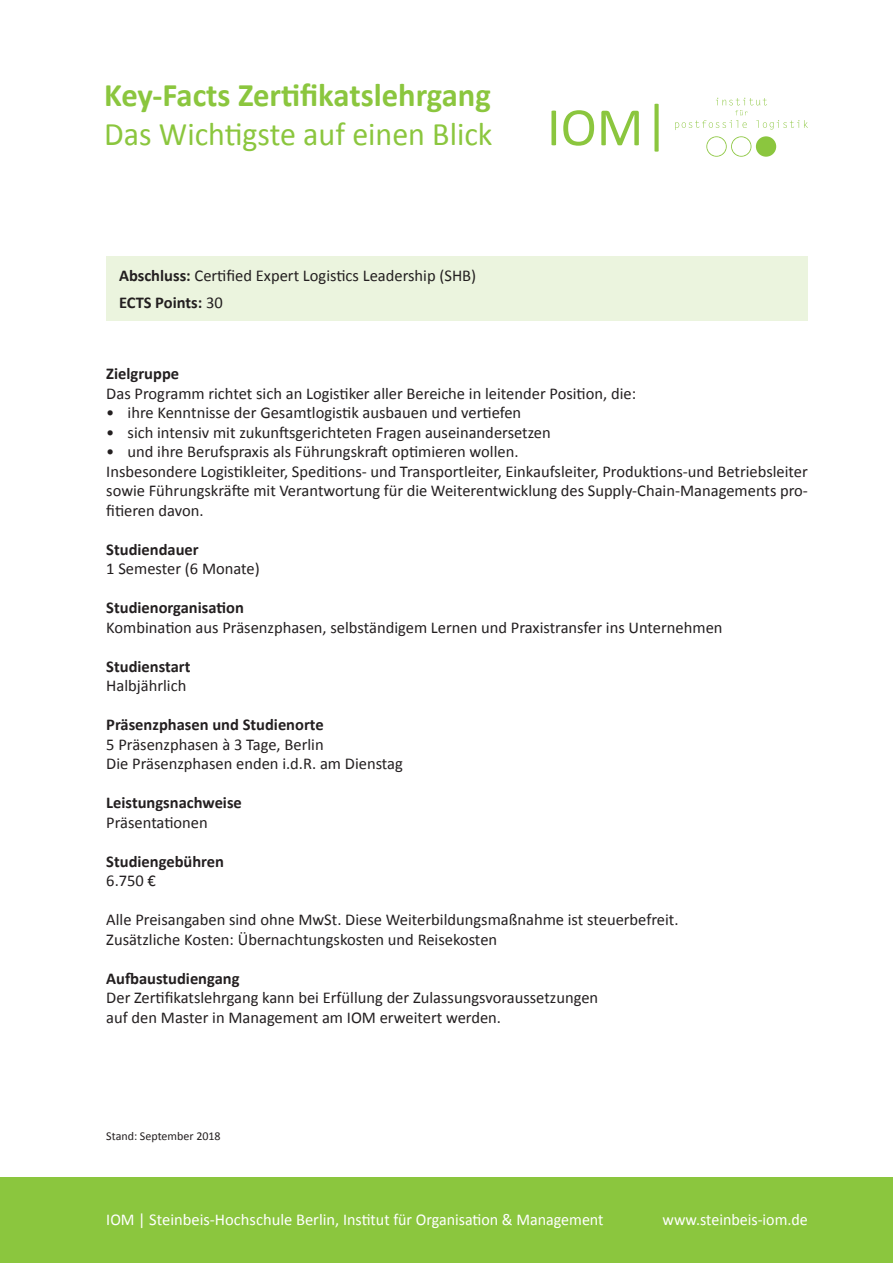
<style>
.page{position:relative;width:893px;height:1263px;background:#fff}
.page>*{position:absolute;margin:0;border:0;box-sizing:border-box;transform-origin:0 0}
.t1{font:54.6px "Calibri";color:#8bc63e}
.t2{font:700 33px "Calibri";color:#8bc63e}
.t3{font:33px "Calibri";color:#8bc63e}
.t4{font:16.5px/19.5px "Calibri";color:#231f20}
.t5{font:700 16.5px/19.5px "Calibri";color:#231f20}
.t6{font:16.5px "Calibri";color:#fff}
.t7{font:12px "Calibri";color:#231f20}
.s1{font-weight:700}
.s2{font-weight:400}
</style>
<div class="page">
<div style="left:0;top:1177px;width:893px;height:86px;background:#8bc63e"></div>
<svg style="left:675px;top:98px;width:133px;height:32px"></svg>
<svg style="left:706px;top:136px;width:45px;height:21px"></svg>
<div style="left:756px;top:136px;width:20px;height:21px;background:#8bc63e;border-radius:50%"></div>
<div style="left:106px;top:256px;width:702px;height:65px;background:#ebf4de"></div>
<p class="t2" style="left:104px;top:74px;width:388px">Key-Facts Zertifikatslehrgang</p>
<p class="t3" style="left:104px;top:113px;width:390px">Das Wichtigste auf einen Blick</p>
<p class="t4" style="left:119px;top:266px;width:359px"><span class="s1">Abschluss:</span> Certified Expert Logistics Leadership (SHB)</p>
<p class="t5" style="left:119px;top:293px;width:105px">ECTS Points: <span class="s2">30</span></p>
<h1 class="t1" style="left:547px;top:93px;width:124px">IOM|</h1>
<p class="t5" style="left:106px;top:364px;width:74px">Zielgruppe</p>
<p class="t4" style="left:106px;top:384px;width:531px">Das Programm richtet sich an Logistiker aller Bereiche in leitender Position, die:</p>
<p class="t4" style="left:106px;top:403px;width:416px">• ihre Kenntnisse der Gesamtlogistik ausbauen und vertiefen</p>
<p class="t4" style="left:106px;top:423px;width:446px">• sich intensiv mit zukunftsgerichteten Fragen auseinandersetzen</p>
<p class="t4" style="left:106px;top:442px;width:414px">• und ihre Berufspraxis als Führungskraft optimieren wollen.</p>
<p class="t4" style="left:106px;top:462px;width:703px;text-align:justify">Insbesondere Logistikleiter, Speditions- und Transportleiter, Einkaufsleiter, Produktions-und Betriebsleiter sowie Führungskräfte mit Verantwortung für die Weiterentwicklung des Supply-Chain-Managements pro&shy;fitieren davon.</p>
<p class="t4" style="left:106px;top:540px;width:155px"><span class="s1">Studiendauer<br></span>1 Semester (6 Monate)</p>
<p class="t4" style="left:106px;top:598px;width:618px"><span class="s1">Studienorganisation<br></span>Kombination aus Präsenzphasen, selbständigem Lernen und Praxistransfer ins Unternehmen</p>
<p class="t5" style="left:106px;top:657px;width:86px">Studienstart<br><span class="s2">Halbjährlich</span></p>
<p class="t5" style="left:106px;top:715px;width:219px">Präsenzphasen und Studienorte</p>
<p class="t4" style="left:106px;top:735px;width:298px">5 Präsenzphasen à 3 Tage, Berlin<br>Die Präsenzphasen enden i.d.R. am Dienstag</p>
<p class="t5" style="left:106px;top:793px;width:137px">Leistungsnachweise<br><span class="s2">Präsentationen</span></p>
<p class="t5" style="left:106px;top:852px;width:119px">Studiengebühren</p>
<p class="t4" style="left:106px;top:871px;width:51px">6.750 €</p>
<p class="t4" style="left:106px;top:910px;width:574px">Alle Preisangaben sind ohne MwSt. Diese Weiterbildungsmaßnahme ist steuerbefreit.</p>
<p class="t4" style="left:106px;top:930px;width:392px">Zusätzliche Kosten: Übernachtungskosten und Reisekosten</p>
<p class="t4" style="left:106px;top:969px;width:493px"><span class="s1">Aufbaustudiengang<br></span>Der Zertifikatslehrgang kann bei Erfüllung der Zulassungsvoraussetzungen</p>
<p class="t4" style="left:106px;top:1008px;width:396px">auf den Master in Management am IOM erweitert werden.</p>
<p class="t7" style="left:106px;top:1128px;width:116px">Stand: September 2018</p>
<p class="t6" style="left:106px;top:1209px;width:499px">IOM | Steinbeis-Hochschule Berlin, Institut für Organisation &amp; Management</p>
<p class="t6" style="left:663px;top:1209px;width:147px">www.steinbeis-iom.de</p>
</div>
